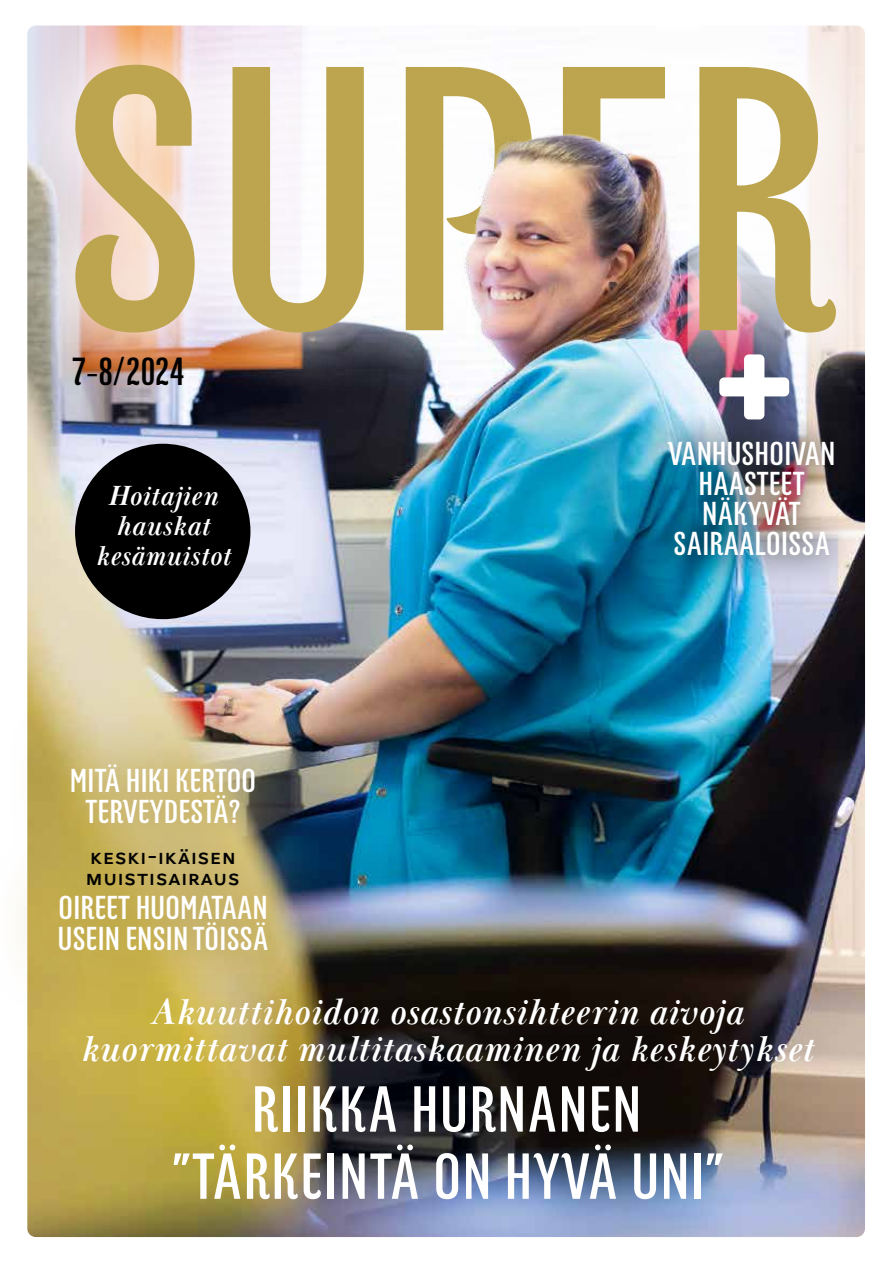
<style>
.page{position:relative;width:893px;height:1263px;background:#fff}
.page>*{position:absolute;margin:0;border:0;box-sizing:border-box;transform-origin:0 0}
.t1{font:375px "Kurry Pro";color:#bca54e}
.t2{font:64.65px/67.2px "Kurry Pro";letter-spacing:.015em;color:#fff;text-align:center}
.t3{font:39px "Kurry Pro";color:#000}
.t4{font:italic 700 37.5px/37.5px "Baskerville Display PT";letter-spacing:.025em;color:#fff;text-align:center}
.t5{font:33px/30px "Kurry Pro";letter-spacing:-.005em;color:#fff;text-align:center}
.t6{font:italic 700 28.5px/30px "Baskerville Display PT";letter-spacing:.025em;color:#fff;text-align:center}
.t7{font:21px/21px "Maurea Medium Caps";letter-spacing:.035em;color:#000}
</style>
<div class="page">
<img style="left:27px;top:403px;width:838px;height:834px">
<div style="left:638px;top:409px;width:228px;height:179px;background:#000;opacity:.41"></div>
<div style="left:5px;top:0;width:888px;height:403px;background:#fff;opacity:.88"></div>
<div style="left:744px;top:354px;width:20px;height:65px;background:#fff;border-radius:5px"></div>
<div style="left:719px;top:377px;width:70px;height:19px;background:#fff;border-radius:5px"></div>
<div style="left:75px;top:444px;width:175px;height:175px;background:#000;border-radius:50%"></div>
<div style="left:0;top:701px;width:331px;height:315px;background:#bca54e;opacity:.9"></div>
<img style="left:446px;top:103px;width:241px;height:276px">
<img style="left:618px;top:130px;width:69px;height:249px">
<h1 class="t1" style="left:58px;top:-67px;width:782px">SUPER</h1>
<p class="t3" style="left:71px;top:344px;width:115px">7-8/2024</p>
<p class="t6" style="left:95px;top:482px;width:137px">Hoitajien hauskat kesämuistot</p>
<p class="t5" style="left:70px;top:764px;width:188px;line-height:31.5px">MITÄ HIKI KERTOO<br>TERVEYDESTÄ?</p>
<p class="t7" style="left:86px;top:847px;width:155px">keski-ikäisen muistisairaus</p>
<p class="t5" style="left:57px;top:891px;width:213px;line-height:31.5px;text-align:left">OIREET HUOMATAAN<br>USEIN ENSIN TÖISSÄ</p>
<p class="t5" style="left:668px;top:439px;width:169px">VANHUSHOIVAN<br>HAASTEET<br>NÄKYVÄT<br>SAIRAALOISSA</p>
<p class="t4" style="left:80px;top:994px;width:735px">Akuuttihoidon osastonsihteerin aivoja kuormittavat multitaskaaminen ja keskeytykset</p>
<h2 class="t2" style="left:172px;top:1075px;width:553px">RIIKKA HURNANEN ”TÄRKEINTÄ ON HYVÄ UNI”</h2>
</div>
